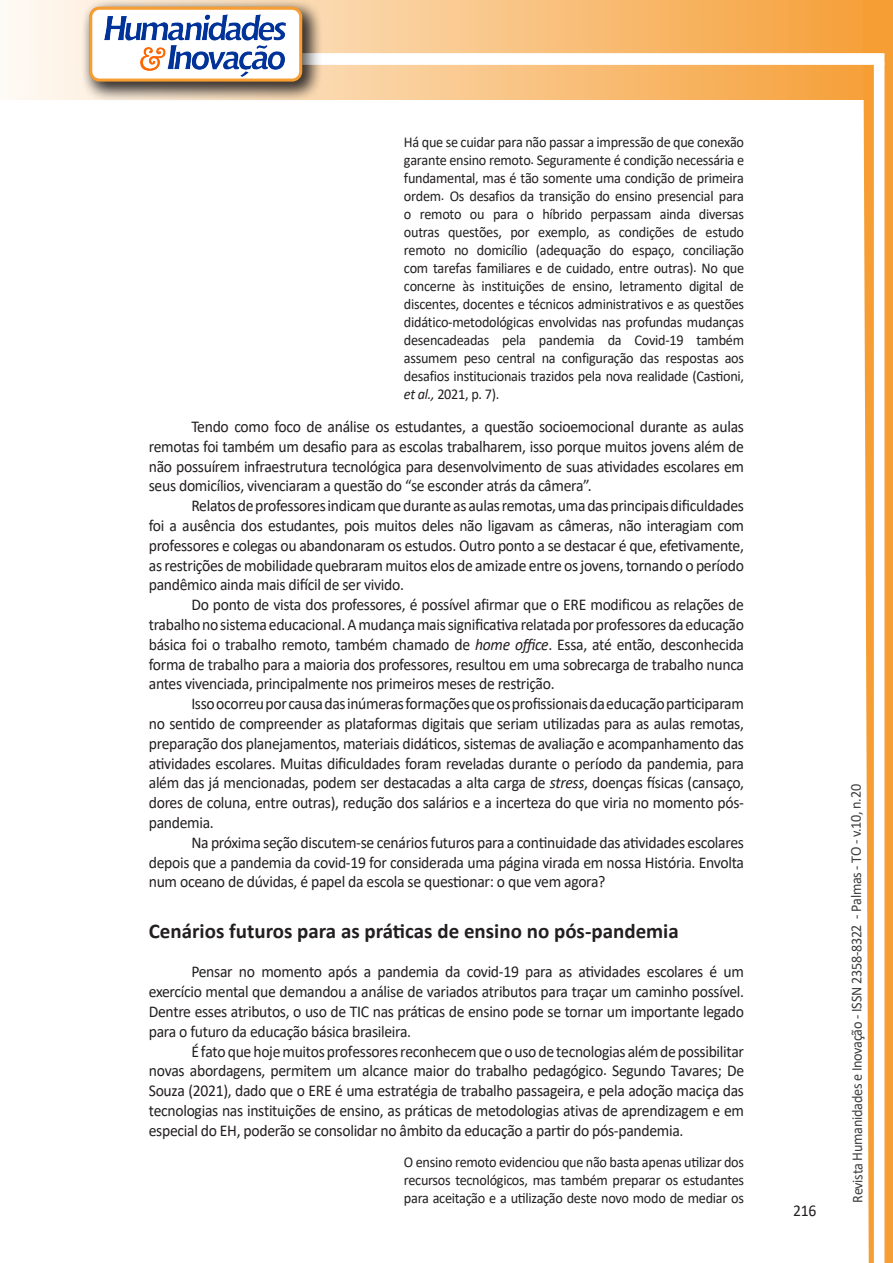
<style>
.page{position:relative;width:893px;height:1263px;background:#fff}
.page>*{position:absolute;margin:0;border:0;box-sizing:border-box;transform-origin:0 0}
.Titulo_2{font:700 21px "Calibri";color:#231f20}
.texto{font:16.5px/19.8px "Calibri";letter-spacing:-.02em;color:#231f20;text-align:justify;scale:.95 1}
.citacao{font:15px/18px "Calibri";letter-spacing:-.02em;color:#231f20;text-align:justify;scale:.95 1}
.t1{font:15px "Calibri";letter-spacing:-.025em;color:#3e3e3f;scale:.95 1}
.s1{font-style:italic}
</style>
<div class="page">
<svg style="left:5px;top:0;width:858px;height:100px;background:#f9c484"></svg>
<div style="left:302px;top:53px;width:582px;height:12px;background:#fff;border:2px solid #fff"></div>
<svg style="left:863px;top:0;width:30px;height:1263px"></svg>
<div style="left:81px;top:0;width:241px;height:102px;background:#231f20;opacity:.75"></div>
<div style="left:91px;top:8px;width:210px;height:72px;background:#fff;border-radius:9px"></div>
<img style="left:104px;top:14px;width:181px;height:62px">
<div style="left:89px;top:7px;width:213px;height:75px;border:3px solid #f69e34;border-radius:9px"></div>
<p class="citacao" style="left:404px;top:133px;width:360px">Há que se cuidar para não passar a impressão de que conexão garante ensino remoto. Seguramente é condição necessária e fundamental, mas é tão somente uma condição de primeira ordem. Os desafios da transição do ensino presencial para o remoto ou para o híbrido perpassam ainda diversas outras questões, por exemplo, as condições de estudo remoto no domicílio (adequação do espaço, conciliação com tarefas familiares e de cuidado, entre outras). No que concerne às instituições de ensino, letramento digital de discentes, docentes e técnicos administrativos e as questões didático-metodológicas envolvidas nas profundas mudanças desencadeadas pela pandemia da Covid-19 também assumem peso central na configuração das respostas aos desafios institucionais trazidos pela nova realidade (Castioni, <span class="s1">et al.,</span> 2021, p. 7).</p>
<p class="texto" style="left:149px;top:416px;width:628px;text-indent:43px">Tendo como foco de análise os estudantes, a questão socioemocional durante as aulas remotas foi também um desafio para as escolas trabalharem, isso porque muitos jovens além de não possuírem infraestrutura tecnológica para desenvolvimento de suas atividades escolares em seus domicílios, vivenciaram a questão do “se esconder atrás da câmera”.</p>
<p class="texto" style="left:149px;top:495px;width:628px;text-indent:43px">Relatos de professores indicam que durante as aulas remotas, uma das principais dificuldades foi a ausência dos estudantes, pois muitos deles não ligavam as câmeras, não interagiam com professores e colegas ou abandonaram os estudos. Outro ponto a se destacar é que, efetivamente, as restrições de mobilidade quebraram muitos elos de amizade entre os jovens, tornando o período pandêmico ainda mais difícil de ser vivido.</p>
<p class="texto" style="left:149px;top:594px;width:628px;text-indent:43px">Do ponto de vista dos professores, é possível afirmar que o ERE modificou as relações de trabalho no sistema educacional. A mudança mais significativa relatada por professores da educação básica foi o trabalho remoto, também chamado de <span class="s1">home office</span>. Essa, até então, desconhecida forma de trabalho para a maioria dos professores, resultou em uma sobrecarga de trabalho nunca antes vivenciada, principalmente nos primeiros meses de restrição.</p>
<p class="texto" style="left:149px;top:693px;width:628px;text-indent:43px">Isso ocorreu por causa das inúmeras formações que os profissionais da educação participaram no sentido de compreender as plataformas digitais que seriam utilizadas para as aulas remotas, preparação dos planejamentos, materiais didáticos, sistemas de avaliação e acompanhamento das atividades escolares. Muitas dificuldades foram reveladas durante o período da pandemia, para além das já mencionadas, podem ser destacadas a alta carga de <span class="s1">stress</span>, doenças físicas (cansaço, dores de coluna, entre outras), redução dos salários e a incerteza do que viria no momento pós&shy;pandemia.</p>
<p class="texto" style="left:149px;top:832px;width:628px;text-indent:43px">Na próxima seção discutem-se cenários futuros para a continuidade das atividades escolares depois que a pandemia da covid-19 for considerada uma página virada em nossa História. Envolta num oceano de dúvidas, é papel da escola se questionar: o que vem agora?</p>
<p class="Titulo_2" style="left:149px;top:916px;width:531px">Cenários futuros para as práticas de ensino no pós-pandemia</p>
<p class="texto" style="left:149px;top:961px;width:628px;text-indent:43px">Pensar no momento após a pandemia da covid-19 para as atividades escolares é um exercício mental que demandou a análise de variados atributos para traçar um caminho possível.<br>Dentre esses atributos, o uso de TIC nas práticas de ensino pode se tornar um importante legado para o futuro da educação básica brasileira.</p>
<p class="texto" style="left:149px;top:1041px;width:628px;text-indent:43px">É fato que hoje muitos professores reconhecem que o uso de tecnologias além de possibilitar novas abordagens, permitem um alcance maior do trabalho pedagógico. Segundo Tavares; De Souza (2021), dado que o ERE é uma estratégia de trabalho passageira, e pela adoção maciça das tecnologias nas instituições de ensino, as práticas de metodologias ativas de aprendizagem e em especial do EH, poderão se consolidar no âmbito da educação a partir do pós-pandemia.</p>
<p class="citacao" style="left:404px;top:1152px;width:360px">O ensino remoto evidenciou que não basta apenas utilizar dos recursos tecnológicos, mas também preparar os estudantes para aceitação e a utilização deste novo modo de mediar os</p>
<p class="texto" style="left:793px;top:1200px;width:26px">216</p>
<p class="t1" style="left:846px;top:1203px;width:442px;rotate:-90deg">Revista Humanidades e Inovação - ISSN 2358-8322 - Palmas - TO - v.10, n.20</p>
</div>
